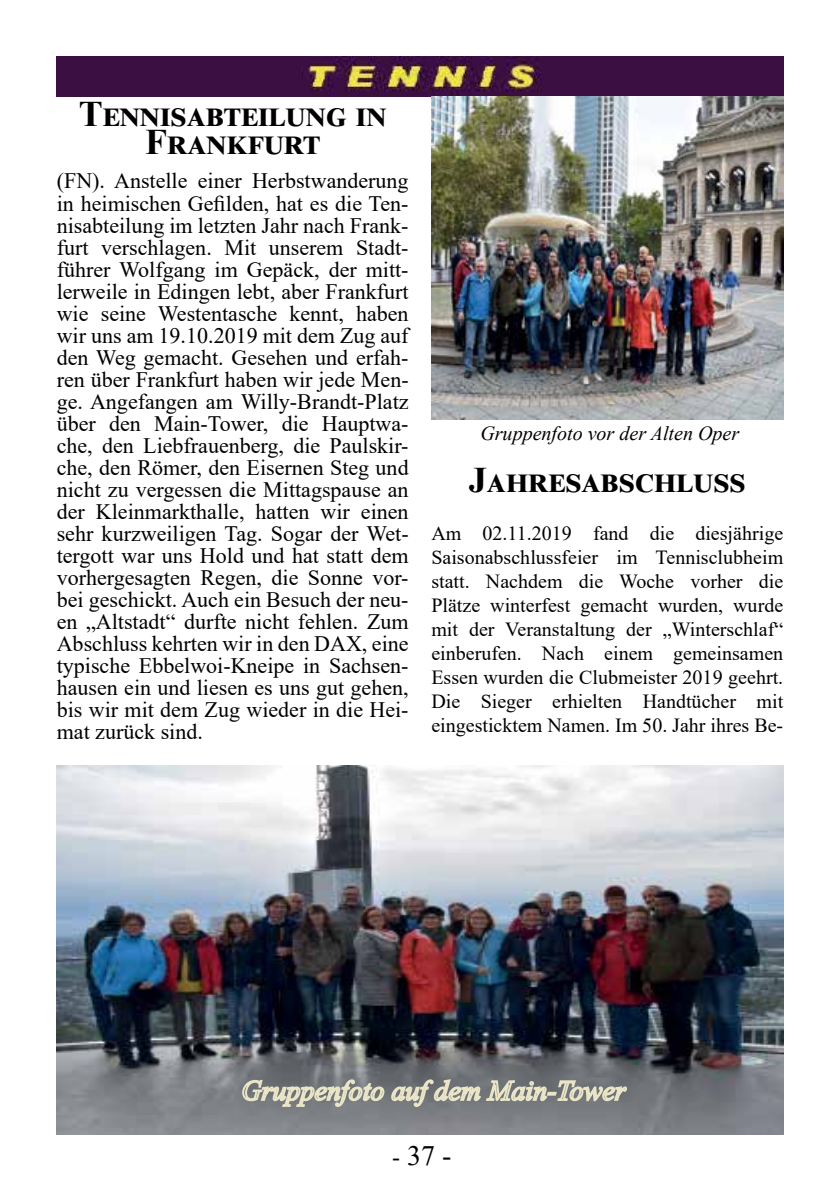
<style>
.page{position:relative;width:840px;height:1191px;background:#fff}
.page>*{position:absolute;margin:0;border:0;box-sizing:border-box;transform-origin:0 0}
.t1{font:700 36px/28px "Times New Roman";letter-spacing:.01em;color:#000;text-align:center}
.t2{font:700 36px "Times New Roman";letter-spacing:.03em;color:#000}
.t3{font:28px "Times New Roman";color:#000}
.t4{font:22px/22px "Times New Roman";color:#000;text-align:justify}
.t5{font:20px/24px "Times New Roman";color:#000;text-align:justify}
.t6{font:italic 20px "Times New Roman";color:#000}
.s1{font-size:24px}
</style>
<div class="page">
<img style="left:57px;top:57px;width:725px;height:39px">
<img style="left:57px;top:765px;width:725px;height:369px">
<svg style="left:241px;top:1074px;width:307px;height:37px;background:#92938e"></svg>
<div style="left:546px;top:1091px;width:10px;height:4px;border:2px solid #e9e5c6"></div>
<svg style="left:555px;top:1079px;width:72px;height:30px;background:#969791"></svg>
<img style="left:431px;top:96px;width:351px;height:324px">
<h1 class="t1" style="left:79px;top:99px;width:309px">Tennisabteilung in<br>Frankfurt</h1>
<p class="t4" style="left:57px;top:169px;width:353px">(FN). Anstelle einer Herbstwanderung in heimischen Gefilden, hat es die Ten&shy;nisabteilung im letzten Jahr nach Frank&shy;furt verschlagen. Mit unserem Stadt&shy;führer Wolfgang im Gepäck, der mitt&shy;lerweile in Edingen lebt, aber Frankfurt wie seine Westentasche kennt, haben wir uns am 19.10.2019 mit dem Zug auf den Weg gemacht. Gesehen und erfah&shy;ren über Frankfurt haben wir jede Men&shy;ge. Angefangen am Willy-Brandt-Platz über den Main-Tower, die Hauptwa&shy;che, den Liebfrauenberg, die Paulskir&shy;che, den Römer, den Eisernen Steg und nicht zu vergessen die Mittagspause an der Kleinmarkthalle, hatten wir einen sehr kurzweiligen Tag. Sogar der Wet&shy;tergott war uns Hold und hat statt dem vorhergesagten Regen, die Sonne vor&shy;bei geschickt. Auch ein Besuch der neu&shy;en „Altstadt“ durfte nicht fehlen. Zum Abschluss kehrten wir in den DAX, eine typische Ebbelwoi-Kneipe in Sachsen&shy;hausen ein und liesen es uns gut gehen, bis wir mit dem Zug wieder in die Hei&shy;mat zurück sind.</p>
<p class="t6" style="left:480px;top:419px;width:260px">Gruppenfoto vor der Alten Oper</p>
<h1 class="t2" style="left:468px;top:454px;width:278px">Jahresabschluss</h1>
<p class="t5" style="left:431px;top:521px;width:353px">Am 02.11.2019 fand die diesjährige Saisonabschlussfeier im Tennisclubheim statt. Nachdem die Woche vorher die Plätze winterfest gemacht wurden, wurde mit der Veranstaltung der „Winterschlaf“ einberufen. Nach einem gemeinsamen Essen wurden die Clubmeister 2019 geehrt.<br>Die Sieger erhielten Handtücher mit eingesticktem Namen. Im 50. Jahr ihres Be-</p>
<p class="t3" style="left:392px;top:1135px;width:61px"><span class="s1">-</span> 37 -</p>
</div>
